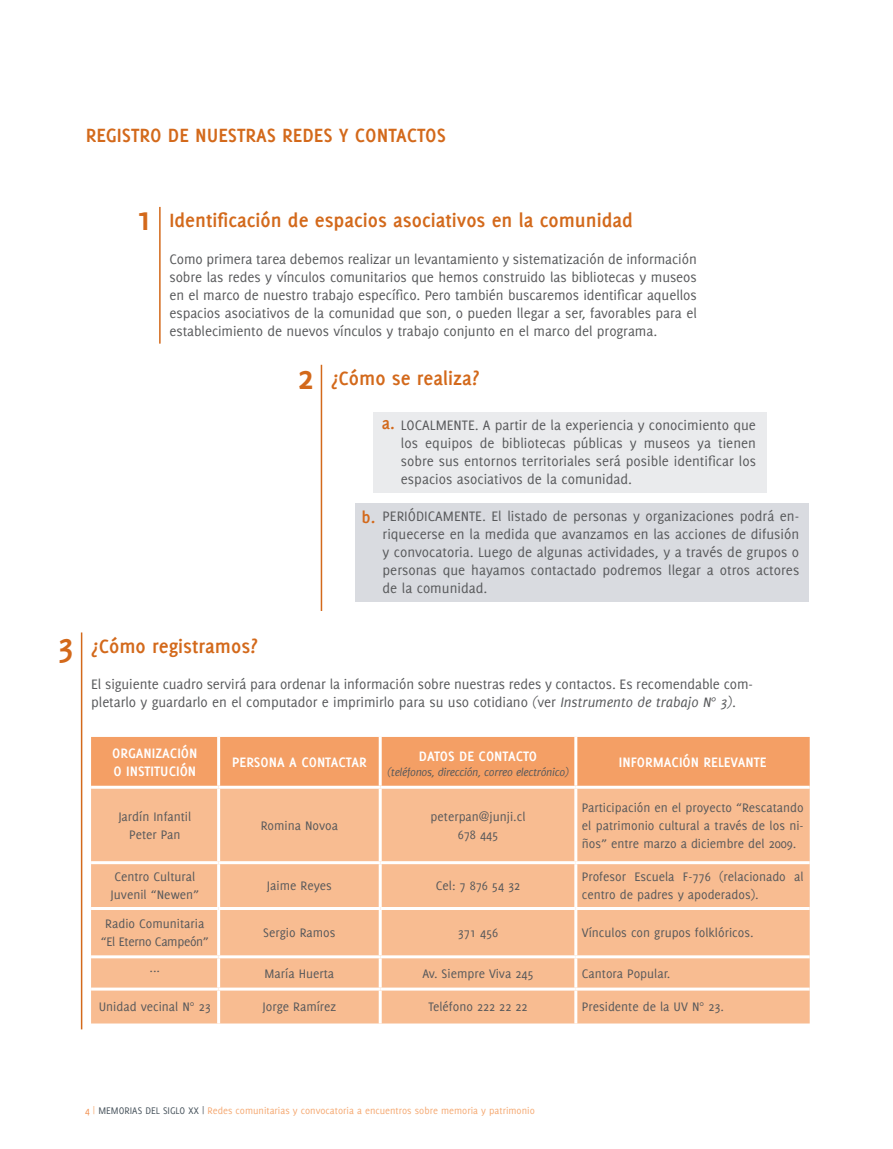
<style>
.page{position:relative;width:893px;height:1149px;background:#fff}
.page>*{position:absolute;margin:0;border:0;box-sizing:border-box;transform-origin:0 0}
.t1{font:700 36px "Delicious";color:#d3691b}
.t2{font:700 21px "Delicious";color:#d3691b}
.t3{font:700 18px "Delicious";color:#d3691b}
.t4{font:15px/18px "Delicious";letter-spacing:-.005em;color:#58595b;text-align:justify}
.t5{font:700 15px/18px "Delicious";color:#fff}
.t6{font:13.5px/18px "Delicious";color:#58595b;text-align:center}
.t7{font:italic 12px "Delicious";letter-spacing:-.025em;color:#58595b}
.t8{font:10.5px "Delicious";color:#f5a972}
.s1{font-style:italic}
.s2{color:#f39557}
.s3{color:#4c5760}
</style>
<div class="page">
<div style="left:91px;top:737px;width:719px;height:48px;background:#f49f65"></div>
<div style="left:91px;top:788px;width:719px;height:235px;background:#f8bc91"></div>
<div style="left:220px;top:788px;width:354px;height:235px;background:#f8bc91"></div>
<hr style="left:91px;top:860px;width:128px;height:3px;background:#fff">
<hr style="left:91px;top:906px;width:128px;height:3px;background:#fff">
<hr style="left:91px;top:955px;width:128px;height:3px;background:#fff">
<hr style="left:91px;top:987px;width:128px;height:3px;background:#fff">
<hr style="left:217px;top:736px;width:3px;height:49px;background:#fff">
<hr style="left:217px;top:788px;width:3px;height:72px;background:#fff">
<hr style="left:219px;top:860px;width:161px;height:3px;background:#fff">
<hr style="left:217px;top:863px;width:3px;height:43px;background:#fff">
<hr style="left:219px;top:906px;width:161px;height:3px;background:#fff">
<hr style="left:217px;top:909px;width:3px;height:46px;background:#fff">
<hr style="left:219px;top:955px;width:161px;height:3px;background:#fff">
<hr style="left:217px;top:958px;width:3px;height:29px;background:#fff">
<hr style="left:219px;top:987px;width:161px;height:3px;background:#fff">
<hr style="left:217px;top:990px;width:3px;height:33px;background:#fff">
<hr style="left:379px;top:736px;width:3px;height:49px;background:#fff">
<hr style="left:574px;top:736px;width:3px;height:49px;background:#fff">
<hr style="left:379px;top:788px;width:3px;height:72px;background:#fff">
<hr style="left:574px;top:788px;width:3px;height:72px;background:#fff">
<hr style="left:380px;top:860px;width:196px;height:3px;background:#fff">
<hr style="left:379px;top:863px;width:3px;height:43px;background:#fff">
<hr style="left:576px;top:860px;width:234px;height:3px;background:#fff">
<hr style="left:574px;top:863px;width:3px;height:43px;background:#fff">
<hr style="left:380px;top:906px;width:196px;height:3px;background:#fff">
<hr style="left:379px;top:909px;width:3px;height:46px;background:#fff">
<hr style="left:576px;top:906px;width:234px;height:3px;background:#fff">
<hr style="left:574px;top:909px;width:3px;height:46px;background:#fff">
<hr style="left:380px;top:955px;width:196px;height:3px;background:#fff">
<hr style="left:379px;top:958px;width:3px;height:29px;background:#fff">
<hr style="left:576px;top:955px;width:234px;height:3px;background:#fff">
<hr style="left:574px;top:958px;width:3px;height:29px;background:#fff">
<hr style="left:380px;top:987px;width:196px;height:3px;background:#fff">
<hr style="left:379px;top:990px;width:3px;height:33px;background:#fff">
<hr style="left:576px;top:987px;width:234px;height:3px;background:#fff">
<hr style="left:574px;top:990px;width:3px;height:33px;background:#fff">
<hr style="left:159px;top:207px;width:2px;height:136px;background:#d3691b">
<hr style="left:81px;top:632px;width:1px;height:397px;background:#d3691b">
<hr style="left:321px;top:364px;width:1px;height:246px;background:#d3691b">
<div style="left:373px;top:411px;width:394px;height:81px;background:#eaebed"></div>
<div style="left:355px;top:503px;width:453px;height:98px;background:#d9dbe0"></div>
<h2 class="t2" style="left:86px;top:127px;width:362px">REGISTRO DE NUESTRAS REDES Y CONTACTOS</h2>
<h1 class="t1" style="left:58px;top:630px;width:18px">3</h1>
<h1 class="t1" style="left:136px;top:204px;width:18px">1</h1>
<h2 class="t2" style="left:169px;top:212px;width:465px">Identificación de espacios asociativos en la comunidad</h2>
<p class="t4" style="left:169px;top:251px;width:529px">Como primera tarea debemos realizar un levantamiento y sistematización de información sobre las redes y vínculos comunitarios que hemos construido las bibliotecas y museos en el marco de nuestro trabajo específico. Pero también buscaremos identificar aquellos espacios asociativos de la comunidad que son, o pueden llegar a ser, favorables para el establecimiento de nuevos vínculos y trabajo conjunto en el marco del programa.</p>
<h1 class="t1" style="left:297px;top:363px;width:18px">2</h1>
<h2 class="t2" style="left:331px;top:370px;width:150px">¿Cómo se realiza?</h2>
<p class="t3" style="left:362px;top:510px;width:15px">b.</p>
<p class="t4" style="left:401px;top:417px;width:357px">LOCALMENTE. A partir de la experiencia y conocimiento que los equipos de bibliotecas públicas y museos ya tienen sobre sus entornos territoriales será posible identificar los espacios asociativos de la comunidad.</p>
<p class="t4" style="left:383px;top:508px;width:418px">PERIÓDICAMENTE. El listado de personas y organizaciones podrá en&shy;riquecerse en la medida que avanzamos en las acciones de difusión y convocatoria. Luego de algunas actividades, y a través de grupos o personas que hayamos contactado podremos llegar a otros actores de la comunidad.</p>
<p class="t3" style="left:382px;top:415px;width:15px">a.</p>
<h2 class="t2" style="left:91px;top:637px;width:168px">¿Cómo registramos?</h2>
<p class="t4" style="left:91px;top:676px;width:663px">El siguiente cuadro servirá para ordenar la información sobre nuestras redes y contactos. Es recomendable com&shy;pletarlo y guardarlo en el computador e imprimirlo para su uso cotidiano <span class="s1">(</span>ver <span class="s1">Instrumento de trabajo N° 3)</span>.</p>
<p class="t5" style="left:112px;top:745px;width:87px">ORGANIZACIÓN<br>O INSTITUCIÓN</p>
<p class="t5" style="left:232px;top:754px;width:136px">PERSONA A CONTACTAR</p>
<p class="t5" style="left:419px;top:748px;width:120px">DATOS DE CONTACTO</p>
<p class="t7" style="left:387px;top:766px;width:183px">(teléfonos, dirección, correo electrónico)</p>
<p class="t5" style="left:619px;top:754px;width:149px">INFORMACIÓN RELEVANTE</p>
<p class="t6" style="left:118px;top:808px;width:74px">Jardín Infantil<br>Peter Pan</p>
<p class="t6" style="left:261px;top:817px;width:79px">Romina Novoa</p>
<p class="t6" style="left:431px;top:808px;width:96px">peterpan@junji.cl<br>678 445</p>
<p class="t6" style="left:582px;top:799px;width:223px;text-align:justify">Participación en el proyecto “Rescatando el patrimonio cultural a través de los ni&shy;ños” entre marzo a diciembre del 2009.</p>
<p class="t6" style="left:111px;top:868px;width:90px;text-align:left">Centro Cultural<br>Juvenil “Newen”</p>
<p class="t6" style="left:267px;top:877px;width:66px">Jaime Reyes</p>
<p class="t6" style="left:436px;top:877px;width:86px">Cel: 7 876 54 32</p>
<p class="t6" style="left:582px;top:868px;width:223px;text-align:left">Profesor Escuela F-776 (relacionado al centro de padres y apoderados).</p>
<p class="t6" style="left:101px;top:915px;width:110px">Radio Comunitaria “El Eterno Campeón”</p>
<p class="t6" style="left:263px;top:924px;width:74px">Sergio Ramos</p>
<p class="t6" style="left:458px;top:924px;width:42px">371 456</p>
<p class="t6" style="left:582px;top:924px;width:173px">Vínculos con grupos folklóricos.</p>
<p class="t6" style="left:150px;top:959px;width:12px">...</p>
<p class="t6" style="left:265px;top:965px;width:71px">María Huerta</p>
<p class="t6" style="left:422px;top:965px;width:113px">Av. Siempre Viva 245</p>
<p class="t6" style="left:582px;top:965px;width:90px">Cantora Popular.</p>
<p class="t6" style="left:99px;top:998px;width:114px">Unidad vecinal N° 23</p>
<p class="t6" style="left:262px;top:998px;width:75px">Jorge Ramírez</p>
<p class="t6" style="left:428px;top:998px;width:101px">Teléfono 222 22 22</p>
<p class="t6" style="left:582px;top:998px;width:144px">Presidente de la UV N° 23.</p>
<p class="t8" style="left:85px;top:1105px;width:451px"><span class="s2">4</span> | <span class="s3">MEMORIAS DEL SIGLO XX |</span> Redes comunitarias y convocatoria a encuentros sobre memoria y patrimonio</p>
</div>
